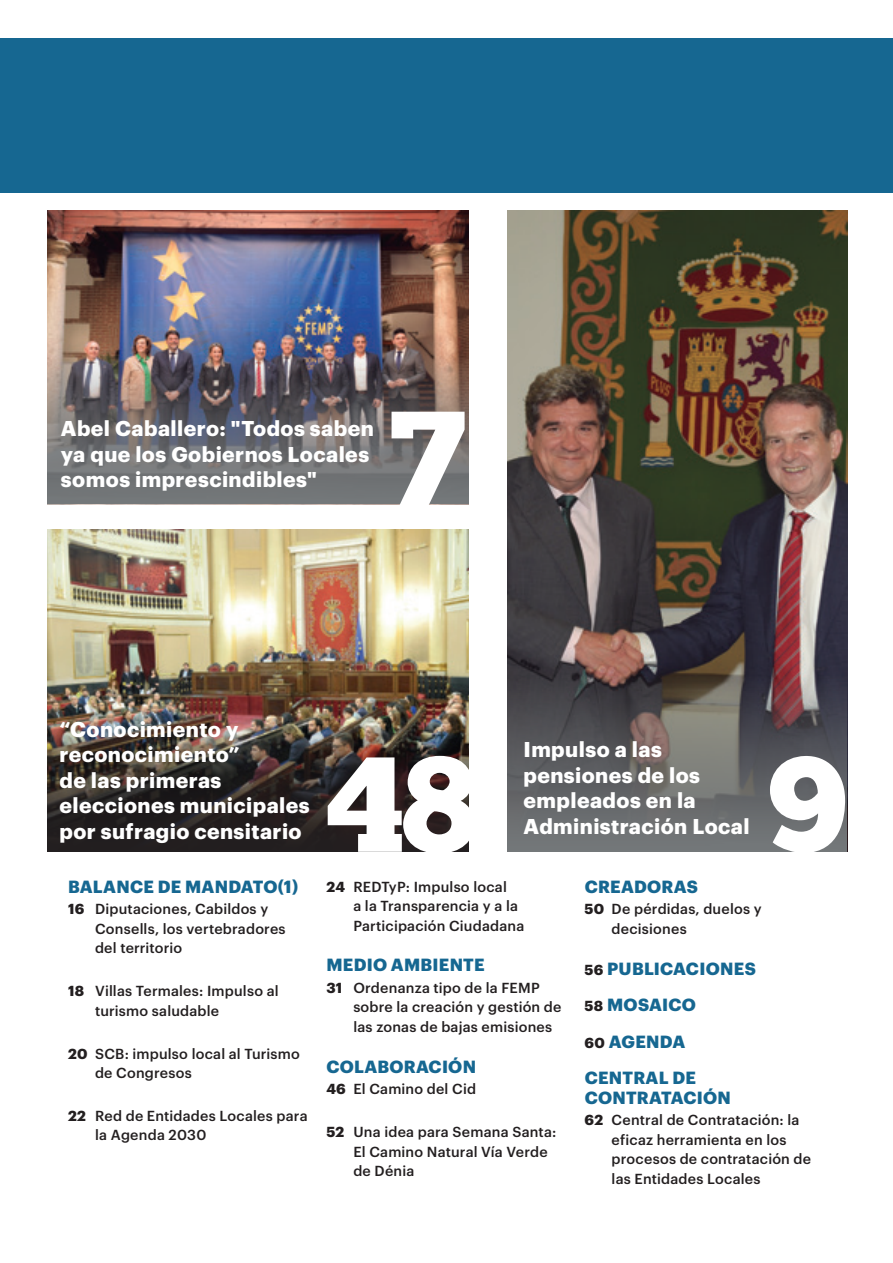
<style>
.page{position:relative;width:893px;height:1263px;background:#fff}
.page>*{position:absolute;margin:0;border:0;box-sizing:border-box;transform-origin:0 0}
.t1{font:135px "Chunk Five";color:#fff}
.t2{font:700 21px/25.5px "Graphik";letter-spacing:.02em;color:#fff}
.t3{font:700 17.25px/36.5px "Graphik";letter-spacing:.015em;color:#166791}
.t4{font:500 14.25px/19.5px "Graphik";letter-spacing:.015em;color:#231f20}
.s1{font-weight:700}
.s2{font-size:14.25px;color:#231f20}
</style>
<div class="page">
<img style="left:508px;top:211px;width:339px;height:457px">
<svg style="left:508px;top:668px;width:339px;height:183px;background:#615e60"></svg>
<img style="left:48px;top:530px;width:421px;height:191px">
<img style="left:48px;top:721px;width:421px;height:130px">
<img style="left:48px;top:211px;width:421px;height:138px">
<img style="left:48px;top:349px;width:421px;height:155px">
<div style="left:0;top:38px;width:893px;height:154px;background:#166791"></div>
<h2 class="t2" style="left:61px;top:414px;width:314px">Abel Caballero: "Todos saben ya que los Gobiernos Locales somos imprescindibles"</h2>
<h1 class="t1" style="left:389px;top:378px;width:78px">7</h1>
<h2 class="t2" style="left:60px;top:714px;width:252px">“Conocimiento y reconocimiento”<br>de las primeras elecciones municipales por sufragio censitario</h2>
<p class="t3" style="left:68px;top:867px;width:232px">BALANCE DE MANDATO(1)</p>
<p class="t4" style="left:95px;top:898px;width:192px;text-indent:-27px"><span class="s1">16</span> Diputaciones, Cabildos y<br>Consells, los vertebradores del territorio</p>
<p class="t4" style="left:95px;top:980px;width:185px;text-indent:-27px"><span class="s1">18</span> Villas Termales: Impulso al turismo saludable</p>
<p class="t4" style="left:95px;top:1042px;width:206px;text-indent:-27px"><span class="s1">20</span> SCB: impulso local al Turismo de Congresos</p>
<p class="t4" style="left:95px;top:1105px;width:214px;text-indent:-27px"><span class="s1">22</span> Red de Entidades Locales para la Agenda 2030</p>
<h2 class="t2" style="left:523px;top:735px;width:228px">Impulso a las pensiones de los empleados en la<br>Administración Local</h2>
<h1 class="t1" style="left:326px;top:724px;width:152px">48</h1>
<h1 class="t1" style="left:768px;top:724px;width:81px">9</h1>
<p class="t4" style="left:353px;top:875px;width:173px;text-indent:-27px"><span class="s1">24</span> REDTyP: Impulso local<br>a la Transparencia y a la<br>Participación Ciudadana</p>
<p class="t3" style="left:326px;top:945px;width:160px">MEDIO AMBIENTE</p>
<p class="t4" style="left:353px;top:977px;width:210px;text-indent:-27px"><span class="s1">31</span> Ordenanza tipo de la FEMP sobre la creación y gestión de las zonas de bajas emisiones</p>
<p class="t3" style="left:326px;top:1047px;width:151px">COLABORACIÓN</p>
<p class="t4" style="left:326px;top:1078px;width:151px"><span class="s1">46</span> El Camino del Cid</p>
<p class="t4" style="left:353px;top:1121px;width:205px;text-indent:-27px"><span class="s1">52</span> Una idea para Semana Santa:<br>El Camino Natural Vía Verde de Dénia</p>
<p class="t3" style="left:585px;top:867px;width:115px">CREADORAS</p>
<p class="t4" style="left:612px;top:898px;width:152px;text-indent:-27px"><span class="s1">50</span> De pérdidas, duelos y decisiones</p>
<p class="t3" style="left:585px;top:948px;width:173px"><span class="s2">56</span> PUBLICACIONES<br><span class="s2">58</span> MOSAICO<br><span class="s2">60</span> AGENDA<br>CENTRAL DE</p>
<p class="t3" style="left:585px;top:1077px;width:148px">CONTRATACIÓN</p>
<p class="t4" style="left:612px;top:1109px;width:201px;text-indent:-27px"><span class="s1">62</span> Central de Contratación: la eficaz herramienta en los procesos de contratación de las Entidades Locales</p>
</div>
